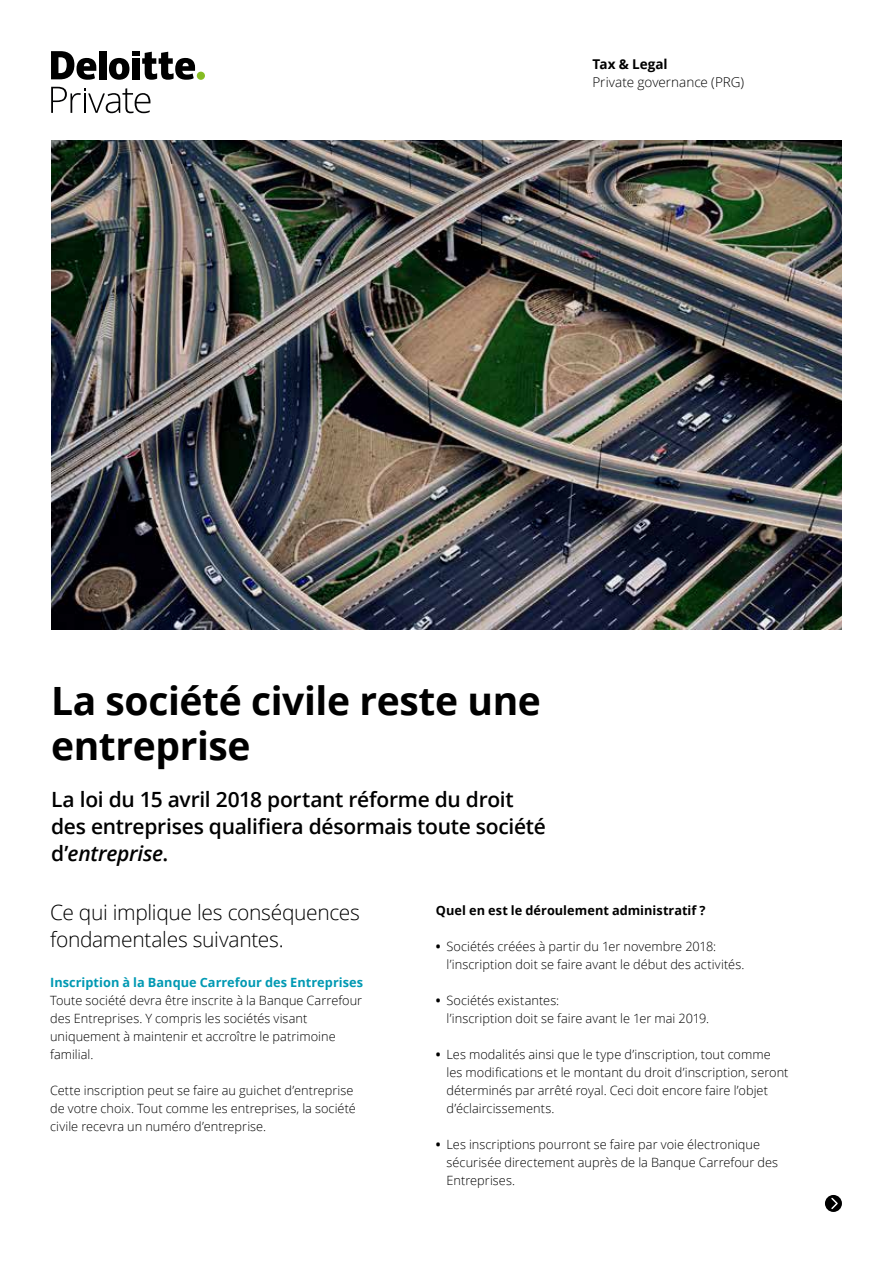
<style>
.page{position:relative;width:893px;height:1263px;background:#fff}
.page>*{position:absolute;margin:0;border:0;box-sizing:border-box;transform-origin:0 0}
.t1{font:700 39px/45px "Open Sans";letter-spacing:-.01em;color:#000}
.t2{font:600 21px/27px "Open Sans";letter-spacing:-.015em;color:#000}
.t3{font:300 21px/27px "Open Sans";letter-spacing:-.015em;color:#000}
.t4{font:300 13.5px "Open Sans";color:#000}
.t5{font:700 13.5px "Open Sans";color:#000}
.t6{font:300 12.75px/18px "Open Sans";letter-spacing:.005em;color:#000}
.t7{font:700 12.75px "Open Sans";letter-spacing:.005em;color:#0099b3}
.t8{font:700 12.75px "Open Sans";letter-spacing:.005em;color:#000}
.s1{font-style:italic}
.s2{font-weight:700}
</style>
<div class="page">
<img style="left:51px;top:140px;width:791px;height:489px">
<div style="left:197px;top:72px;width:8px;height:8px;background:#85bc22;border-radius:50%"></div>
<div style="left:99px;top:51px;width:7px;height:28px;background:#000"></div>
<svg style="left:109px;top:51px;width:86px;height:29px"></svg>
<svg style="left:51px;top:51px;width:45px;height:29px"></svg>
<svg style="left:51px;top:87px;width:99px;height:26px"></svg>
<div style="left:825px;top:1195px;width:17px;height:17px;background:#000;border-radius:50%"></div>
<svg style="left:831px;top:1196px;width:8px;height:13px"></svg>
<p class="t5" style="left:592px;top:55px;width:77px">Tax &amp; Legal</p>
<p class="t4" style="left:592px;top:73px;width:153px">Private governance (PRG)</p>
<h1 class="t1" style="left:51px;top:678px;width:491px">La société civile reste une entreprise</h1>
<h2 class="t2" style="left:51px;top:785px;width:496px">La loi du 15 avril 2018 portant réforme du droit des entreprises qualifiera désormais toute société d’<span class="s1">entreprise</span>.</h2>
<h2 class="t3" style="left:50px;top:898px;width:311px">Ce qui implique les conséquences fondamentales suivantes.</h2>
<p class="t7" style="left:50px;top:973px;width:315px">Inscription à la Banque Carrefour des Entreprises</p>
<p class="t6" style="left:50px;top:991px;width:314px">Toute société devra être inscrite à la Banque Carrefour des Entreprises. Y compris les sociétés visant uniquement à maintenir et accroître le patrimoine familial.</p>
<p class="t6" style="left:50px;top:1081px;width:307px">Cette inscription peut se faire au guichet d’entreprise de votre choix. Tout comme les entreprises, la société civile recevra un numéro d’entreprise.</p>
<p class="t8" style="left:436px;top:901px;width:271px">Quel en est le déroulement administratif ?</p>
<p class="t6" style="left:446px;top:937px;width:299px;text-indent:-11px"><span class="s2">•</span> Sociétés créées à partir du 1er novembre 2018: l’inscription doit se faire avant le début des activités.</p>
<p class="t6" style="left:446px;top:991px;width:264px;text-indent:-11px"><span class="s2">•</span> Sociétés existantes:<br>l’inscription doit se faire avant le 1er mai 2019.</p>
<p class="t6" style="left:446px;top:1045px;width:344px;text-indent:-11px"><span class="s2">•</span> Les modalités ainsi que le type d’inscription, tout comme les modifications et le montant du droit d’inscription, seront déterminés par arrêté royal. Ceci doit encore faire l’objet d’éclaircissements.</p>
<p class="t6" style="left:446px;top:1135px;width:333px;text-indent:-11px"><span class="s2">•</span> Les inscriptions pourront se faire par voie électronique sécurisée directement auprès de la Banque Carrefour des<br>Entreprises.</p>
</div>
